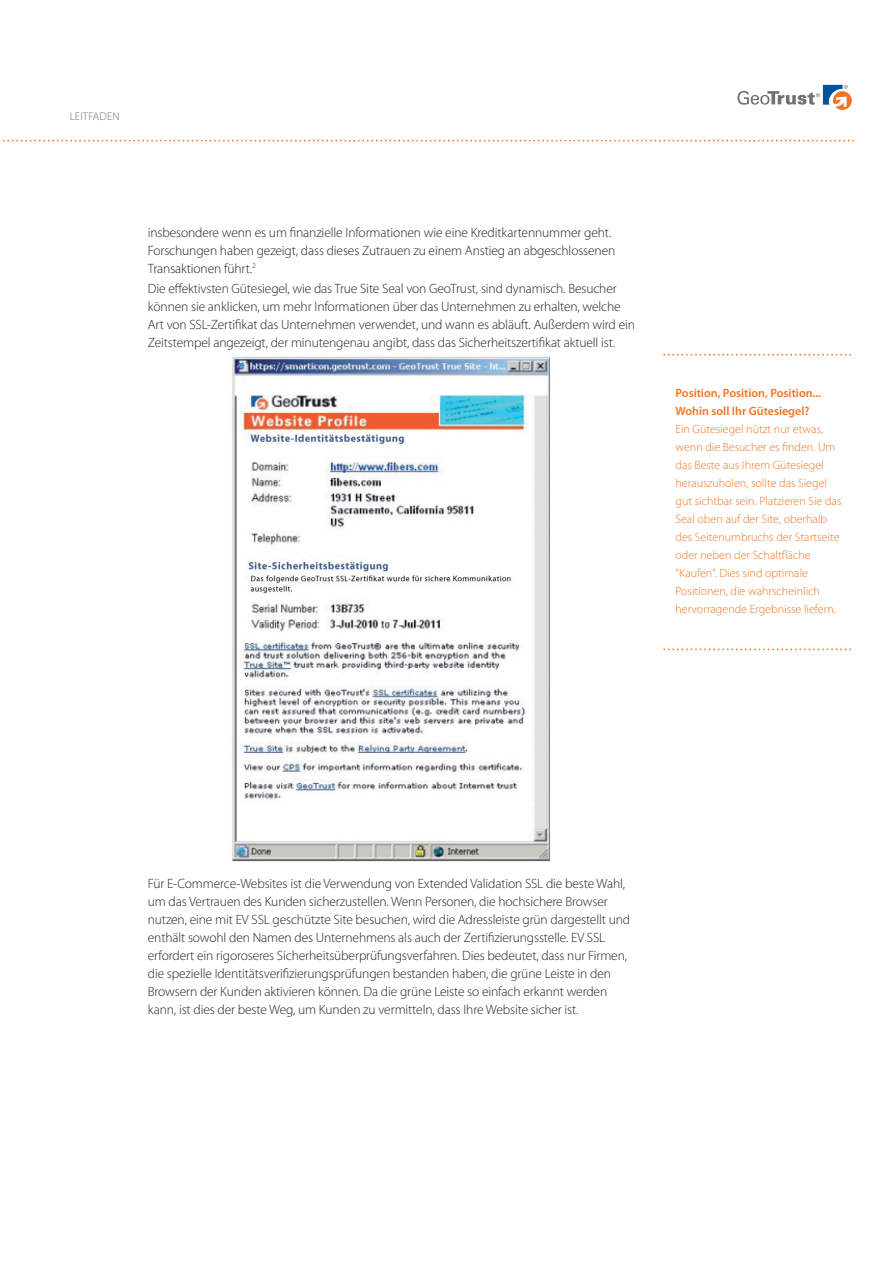
<style>
.page{position:relative;width:893px;height:1263px;background:#fff}
.page>*{position:absolute;margin:0;border:0;box-sizing:border-box;transform-origin:0 0}
.t1{font:300 13.5px/18px "Myriad Pro";letter-spacing:-.01em;color:#231f20}
.t2{font:300 12px/18px "Myriad Pro";color:#f47321}
.t3{font:600 12px/18px "Myriad Pro";color:#f47321}
.t4{font:300 11.25px "Myriad Pro";letter-spacing:.02em;color:#6c6d70}
</style>
<div class="page">
<svg style="left:737px;top:85px;width:115px;height:25px"></svg>
<svg style="left:3px;top:140px;width:851px;height:1px"></svg>
<img style="left:232px;top:356px;width:319px;height:506px">
<svg style="left:663px;top:354px;width:188px;height:1px"></svg>
<svg style="left:663px;top:649px;width:188px;height:1px"></svg>
<p class="t4" style="left:70px;top:110px;width:52px">LEITFADEN</p>
<p class="t1" style="left:148px;top:223px;width:469px">insbesondere wenn es um finanzielle Informationen wie eine Kreditkartennummer geht.<br>Forschungen haben gezeigt, dass dieses Zutrauen zu einem Anstieg an abgeschlossenen<br>Transaktionen führt.<sup>2</sup></p>
<p class="t1" style="left:148px;top:279px;width:489px">Die effektivsten Gütesiegel, wie das True Site Seal von GeoTrust, sind dynamisch. Besucher können sie anklicken, um mehr Informationen über das Unternehmen zu erhalten, welche Art von SSL-Zertifikat das Unternehmen verwendet, und wann es abläuft. Außerdem wird ein Zeitstempel angezeigt, der minutengenau angibt, dass das Sicherheitszertifikat aktuell ist.</p>
<p class="t3" style="left:675px;top:383px;width:147px">Position, Position, Position...<br>Wohin soll Ihr Gütesiegel?</p>
<p class="t2" style="left:675px;top:420px;width:167px">Ein Gütesiegel nützt nur etwas, wenn die Besucher es finden. Um das Beste aus Ihrem Gütesiegel herauszuholen, sollte das Siegel gut sichtbar sein. Platzieren Sie das<br>Seal oben auf der Site, oberhalb des Seitenumbruchs der Startseite oder neben der Schaltfläche "Kaufen". Dies sind optimale<br>Positionen, die wahrscheinlich hervorragende Ergebnisse liefern.</p>
<p class="t1" style="left:148px;top:874px;width:484px">Für E-Commerce-Websites ist die Verwendung von Extended Validation SSL die beste Wahl, um das Vertrauen des Kunden sicherzustellen. Wenn Personen, die hochsichere Browser nutzen, eine mit EV SSL geschützte Site besuchen, wird die Adressleiste grün dargestellt und enthält sowohl den Namen des Unternehmens als auch der Zertifizierungsstelle. EV SSL erfordert ein rigoroseres Sicherheitsüberprüfungsverfahren. Dies bedeutet, dass nur Firmen, die spezielle Identitätsverifizierungsprüfungen bestanden haben, die grüne Leiste in den Browsern der Kunden aktivieren können. Da die grüne Leiste so einfach erkannt werden kann, ist dies der beste Weg, um Kunden zu vermitteln, dass Ihre Website sicher ist.</p>
</div>
